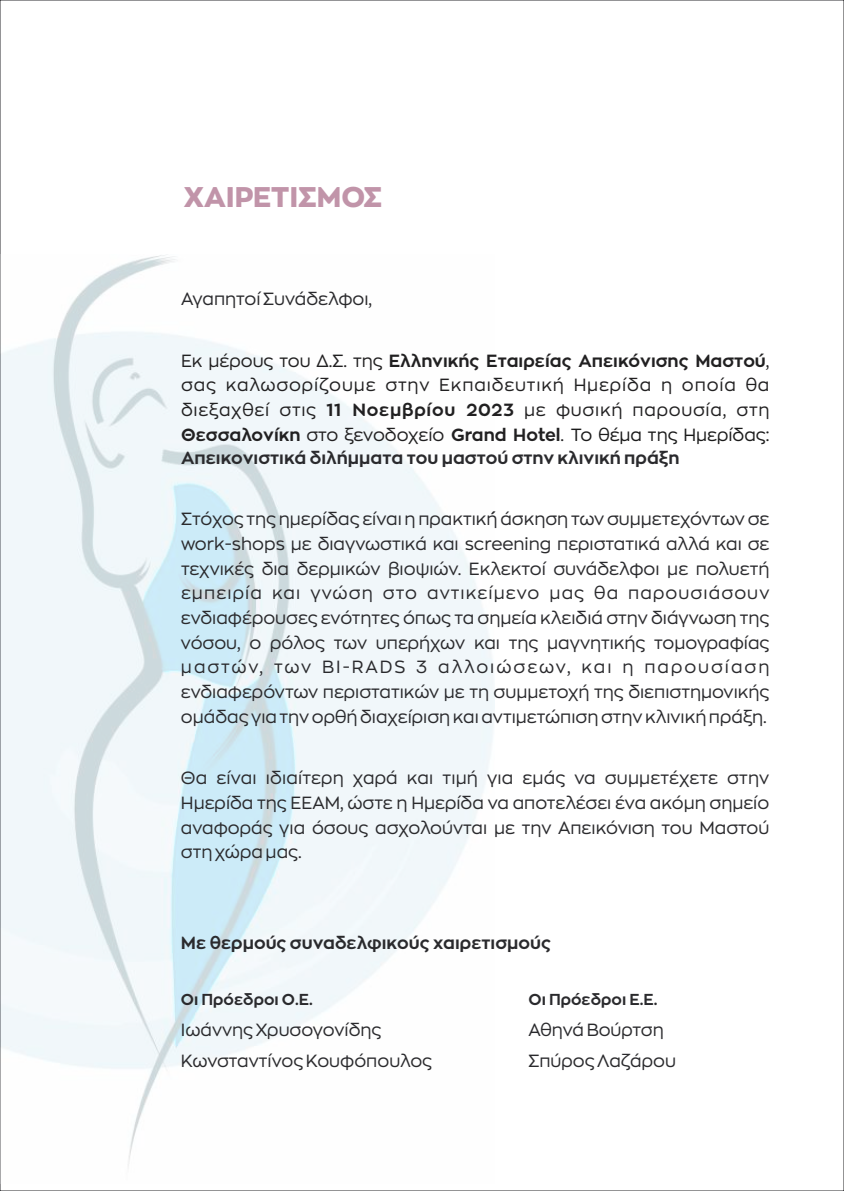
<style>
.page{position:relative;width:844px;height:1191px;background:#fff}
.page>*{position:absolute;margin:0;border:0;box-sizing:border-box;transform-origin:0 0}
.t1{font:800 28px "Zona Pro";color:#c194a9}
.t2{font:17.5px/24.7px "Zona Pro";color:#2a2a2d;text-align:justify}
.t3{font:17.5px/24.7px "Zona Pro";letter-spacing:.04em;color:#212021;text-align:justify}
.t4{font:700 17.5px "Zona Pro";color:#2a2a2d}
.t5{font:700 15.75px "Zona Pro";color:#2a2a2d}
.s1{font-weight:700}
.s2{color:#1b1b1b}
</style>
<div class="page">
<img style="left:0;top:255px;width:494px;height:928px">
<h1 class="t1" style="left:184px;top:184px;width:199px">ΧΑΙΡΕΤΙΣΜΟΣ</h1>
<p class="t2" style="left:181px;top:287px;width:192px">Αγαπητοί Συνάδελφοι,</p>
<p class="t3" style="left:181px;top:349px;width:589px">Εκ μέρους του Δ.Σ. της <span class="s1">Ελληνικής Εταιρείας Απεικόνισης Μαστού</span>, σας καλωσορίζουμε στην Εκπαιδευτική Ημερίδα η οποία θα διεξαχθεί στις <span class="s1">11 Νοεμβρίου 2023</span> με φυσική παρουσία, στη <span class="s1">Θεσσαλονίκη</span> στο ξενοδοχείο <span class="s1">Grand Hotel</span>. <span class="s2">Το θέμα της Ημερίδας:</span></p>
<p class="t4" style="left:181px;top:449px;width:500px">Απεικονιστικά διλήμματα του μαστού στην κλινική πράξη</p>
<p class="t2" style="left:181px;top:507px;width:590px">Στόχος της ημερίδας είναι η πρακτική́άσκηση των συμμετεχόντων σε work-shops με διαγνωστικά και screening περιστατικά αλλά και σε τεχνικές δια δερμικών βιοψιών. Εκλεκτοί συνάδελφοι με πολυετή εμπειρία και γνώση στο αντικείμενο μας θα παρουσιάσουν ενδιαφέρουσες ενότητες όπως τα σημεία κλειδιά στην διάγνωση της νόσου, ο ρόλος των υπερήχων και της μαγνητικής τομογραφίας μαστών, των BI-RADS 3 αλλοιώσεων, και η παρουσίαση ενδιαφερόντων περιστατικών με τη συμμετοχή της διεπιστημονικής ομάδας για την ορθή διαχείριση και αντιμετώπιση στην κλινική πράξη.</p>
<p class="t2" style="left:181px;top:766px;width:589px">Θα είναι ιδιαίτερη χαρά και τιμή για εμάς να συμμετέχετε στην Ημερίδα της ΕΕΑΜ, ώστε η Ημερίδα να αποτελέσει ένα ακόμη σημείο αναφοράς για όσους ασχολούνται με την Απεικόνιση του Μαστού στη χώρα μας.</p>
<p class="t4" style="left:181px;top:934px;width:371px">Με θερμούς συναδελφικούς χαιρετισμούς</p>
<p class="t5" style="left:181px;top:992px;width:133px">Οι Πρόεδροι Ο.Ε.</p>
<p class="t5" style="left:528px;top:992px;width:131px">Οι Πρόεδροι Ε.Ε.</p>
<p class="t2" style="left:181px;top:1017px;width:202px">Ιωάννης Χρυσογονίδης</p>
<p class="t2" style="left:528px;top:1017px;width:137px">Αθηνά Βούρτση</p>
<p class="t2" style="left:181px;top:1048px;width:252px">Κωνσταντίνος Κουφόπουλος</p>
<p class="t2" style="left:528px;top:1048px;width:149px">Σπύρος Λαζάρου</p>
</div>
